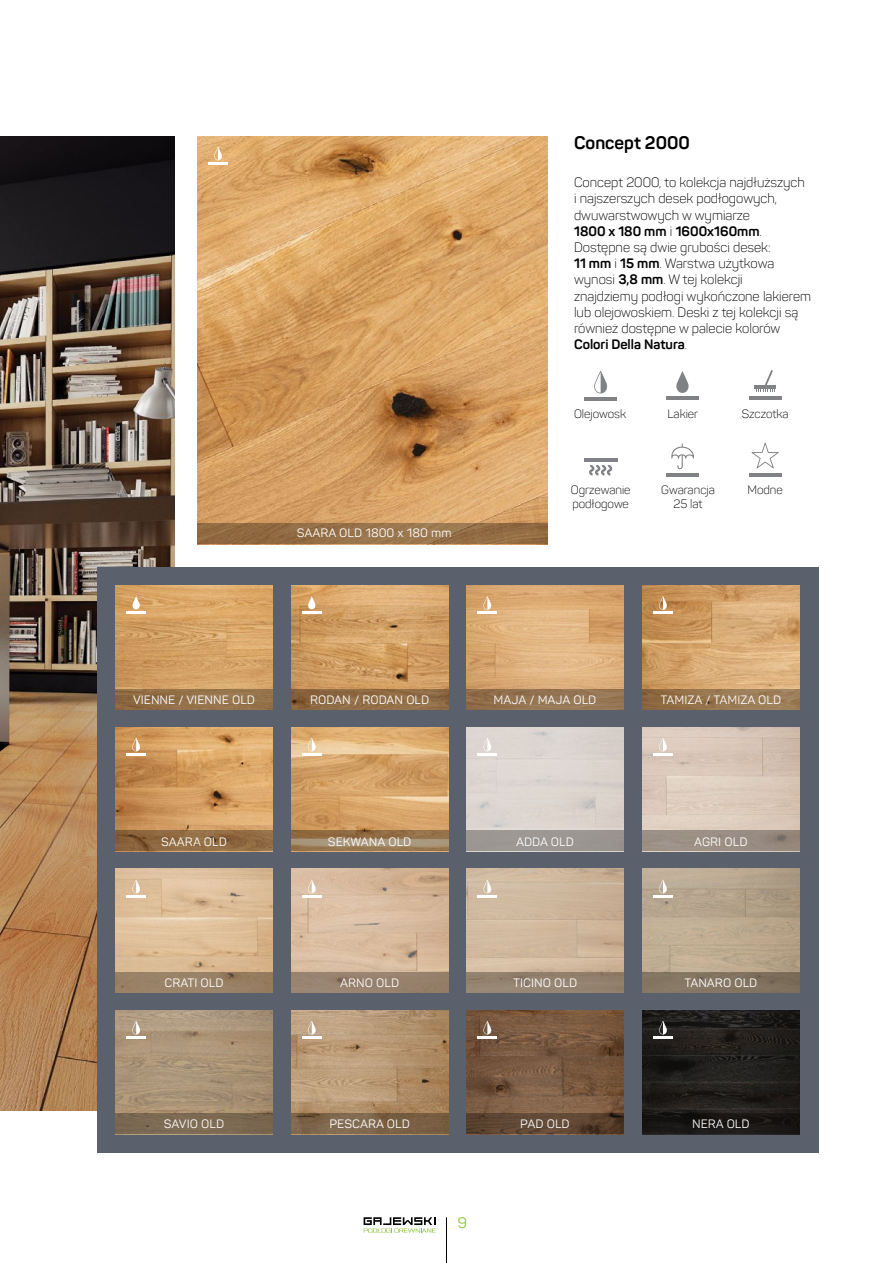
<style>
.page{position:relative;width:893px;height:1263px;background:#fff}
.page>*{position:absolute;margin:0;border:0;box-sizing:border-box;transform-origin:0 0}
.t1{font:700 18px "Panton";color:#000}
.t2{font:15px "Panton";color:#8dc63f}
.t3{font:300 13.5px/16.2px "Panton";color:#000}
.t4{font:12px "Panton";color:#fff}
.t5{font:300 12px/14.4px "Panton";color:#000}
.s1{font-weight:700}
</style>
<div class="page">
<hr style="left:446px;top:1217px;width:1px;height:46px;background:#000">
<svg style="left:364px;top:1217px;width:72px;height:15px"></svg>
<img style="left:0;top:136px;width:174px;height:975px">
<img style="left:197px;top:136px;width:351px;height:387px">
<div style="left:97px;top:567px;width:721px;height:586px;background:#5b616c"></div>
<img style="left:116px;top:586px;width:157px;height:103px">
<img style="left:116px;top:727px;width:157px;height:103px">
<img style="left:116px;top:869px;width:157px;height:103px">
<img style="left:116px;top:1010px;width:157px;height:103px">
<img style="left:291px;top:586px;width:157px;height:103px">
<img style="left:291px;top:727px;width:157px;height:103px">
<img style="left:291px;top:869px;width:157px;height:103px">
<img style="left:291px;top:1010px;width:157px;height:103px">
<img style="left:642px;top:1010px;width:157px;height:103px">
<img style="left:467px;top:1010px;width:157px;height:103px">
<img style="left:467px;top:586px;width:157px;height:103px">
<img style="left:467px;top:727px;width:157px;height:103px">
<img style="left:467px;top:869px;width:157px;height:103px">
<img style="left:642px;top:586px;width:157px;height:103px">
<img style="left:642px;top:727px;width:157px;height:103px">
<img style="left:642px;top:869px;width:157px;height:103px">
<svg style="left:116px;top:689px;width:157px;height:20px;background:#937048"></svg>
<svg style="left:291px;top:689px;width:157px;height:20px;background:#8d6942"></svg>
<svg style="left:116px;top:830px;width:157px;height:21px;background:#8d6840"></svg>
<div style="left:116px;top:1113px;width:157px;height:21px;background:#7c6953"></div>
<svg style="left:291px;top:830px;width:157px;height:21px;background:#9a7d5a"></svg>
<div style="left:291px;top:972px;width:157px;height:21px;background:#98826e"></div>
<div style="left:116px;top:972px;width:157px;height:21px;background:#998167"></div>
<svg style="left:291px;top:1113px;width:157px;height:21px;background:#7b6247"></svg>
<div style="left:466px;top:689px;width:158px;height:20px;background:linear-gradient(to right,#8f6c49,#9a7b5a)"></div>
<div style="left:466px;top:830px;width:158px;height:21px;background:#9b9692"></div>
<div style="left:467px;top:972px;width:157px;height:21px;background:#94826f"></div>
<svg style="left:466px;top:1113px;width:158px;height:21px;background:#5a4230"></svg>
<svg style="left:642px;top:689px;width:157px;height:20px;background:#96754f"></svg>
<div style="left:642px;top:830px;width:157px;height:21px;background:linear-gradient(to right,#a0958b,#93857a)"></div>
<div style="left:642px;top:972px;width:157px;height:21px;background:#837562"></div>
<div style="left:642px;top:1113px;width:157px;height:21px;background:#171514"></div>
<hr style="left:584px;top:397px;width:33px;height:3px;background:#808285">
<svg style="left:594px;top:371px;width:14px;height:22px"></svg>
<hr style="left:477px;top:612px;width:20px;height:2px;background:#fff">
<svg style="left:483px;top:596px;width:9px;height:14px"></svg>
<hr style="left:477px;top:753px;width:20px;height:2px;background:#fff">
<svg style="left:483px;top:738px;width:9px;height:13px"></svg>
<hr style="left:477px;top:895px;width:20px;height:2px;background:#fff">
<svg style="left:483px;top:880px;width:9px;height:13px"></svg>
<hr style="left:477px;top:1036px;width:20px;height:2px;background:#fff">
<svg style="left:483px;top:1021px;width:9px;height:13px"></svg>
<hr style="left:653px;top:612px;width:20px;height:2px;background:#fff">
<svg style="left:659px;top:596px;width:8px;height:14px"></svg>
<hr style="left:653px;top:753px;width:20px;height:2px;background:#fff">
<svg style="left:659px;top:738px;width:8px;height:13px"></svg>
<hr style="left:653px;top:895px;width:20px;height:2px;background:#fff">
<svg style="left:659px;top:880px;width:8px;height:13px"></svg>
<hr style="left:653px;top:1036px;width:20px;height:2px;background:#fff">
<svg style="left:659px;top:1021px;width:8px;height:13px"></svg>
<svg style="left:302px;top:738px;width:19px;height:17px"></svg>
<svg style="left:302px;top:880px;width:19px;height:17px"></svg>
<svg style="left:302px;top:1021px;width:19px;height:17px"></svg>
<hr style="left:126px;top:753px;width:20px;height:2px;background:#fff">
<svg style="left:132px;top:738px;width:8px;height:13px"></svg>
<hr style="left:126px;top:895px;width:20px;height:2px;background:#fff">
<svg style="left:132px;top:880px;width:8px;height:13px"></svg>
<hr style="left:126px;top:1036px;width:20px;height:2px;background:#fff">
<svg style="left:132px;top:1021px;width:8px;height:13px"></svg>
<hr style="left:208px;top:162px;width:20px;height:2px;background:#fff">
<svg style="left:214px;top:147px;width:8px;height:13px"></svg>
<hr style="left:666px;top:397px;width:33px;height:3px;background:#808285">
<svg style="left:676px;top:371px;width:13px;height:22px"></svg>
<hr style="left:126px;top:612px;width:20px;height:2px;background:#fff">
<svg style="left:132px;top:596px;width:8px;height:14px"></svg>
<svg style="left:302px;top:596px;width:19px;height:18px"></svg>
<hr style="left:749px;top:397px;width:33px;height:3px;background:#808285">
<hr style="left:754px;top:386px;width:22px;height:3px;background:#808285">
<svg style="left:756px;top:370px;width:19px;height:22px"></svg>
<svg style="left:589px;top:465px;width:23px;height:11px"></svg>
<hr style="left:584px;top:458px;width:33px;height:4px;background:#808285">
<hr style="left:666px;top:473px;width:33px;height:3px;background:#808285">
<svg style="left:671px;top:444px;width:23px;height:25px"></svg>
<hr style="left:749px;top:473px;width:33px;height:3px;background:#808285">
<svg style="left:751px;top:442px;width:28px;height:26px"></svg>
<svg style="left:197px;top:523px;width:351px;height:21px;background:#946e46"></svg>
<p class="t4" style="left:297px;top:525px;width:156px">SAARA OLD 1800 x 180 mm</p>
<h1 class="t1" style="left:574px;top:132px;width:117px">Concept 2000</h1>
<p class="t3" style="left:574px;top:174px;width:239px">Concept 2000, to kolekcja najdłuższych<br>i najszerszych desek podłogowych, dwuwarstwowych w wymiarze<br><span class="s1">1800 x 180 mm</span> i <span class="s1">1600x160mm</span>.<br>Dostępne są dwie grubości desek:<br><span class="s1">11 mm</span> i <span class="s1">15 mm</span>. Warstwa użytkowa wynosi <span class="s1">3,8 mm</span>. W tej kolekcji<br>znajdziemy podłogi wykończone lakierem lub olejowoskiem. Deski z tej kolekcji są również dostępne w palecie kolorów<br><span class="s1">Colori Della Natura</span>.</p>
<p class="t5" style="left:574px;top:406px;width:54px">Olejowosk</p>
<p class="t5" style="left:571px;top:482px;width:61px">Ogrzewanie podłogowe</p>
<p class="t5" style="left:667px;top:406px;width:32px">Lakier</p>
<p class="t5" style="left:661px;top:482px;width:55px;text-align:center">Gwarancja<br>25 lat</p>
<p class="t5" style="left:742px;top:406px;width:48px">Szczotka</p>
<p class="t5" style="left:748px;top:482px;width:37px">Modne</p>
<p class="t4" style="left:133px;top:692px;width:123px">VIENNE / VIENNE OLD</p>
<p class="t4" style="left:310px;top:692px;width:121px">RODAN / RODAN OLD</p>
<p class="t4" style="left:494px;top:692px;width:104px">MAJA / MAJA OLD</p>
<p class="t4" style="left:660px;top:692px;width:122px">TAMIZA / TAMIZA OLD</p>
<p class="t4" style="left:161px;top:834px;width:67px">SAARA OLD</p>
<p class="t4" style="left:328px;top:834px;width:85px">SEKWANA OLD</p>
<p class="t4" style="left:516px;top:834px;width:59px">ADDA OLD</p>
<p class="t4" style="left:694px;top:834px;width:55px">AGRI OLD</p>
<p class="t4" style="left:164px;top:975px;width:61px">CRATI OLD</p>
<p class="t4" style="left:340px;top:975px;width:61px">ARNO OLD</p>
<p class="t4" style="left:513px;top:975px;width:65px">TICINO OLD</p>
<p class="t4" style="left:684px;top:975px;width:75px">TANARO OLD</p>
<p class="t4" style="left:164px;top:1116px;width:62px">SAVIO OLD</p>
<p class="t4" style="left:329px;top:1116px;width:82px">PESCARA OLD</p>
<p class="t4" style="left:520px;top:1116px;width:51px">PAD OLD</p>
<p class="t4" style="left:692px;top:1116px;width:59px">NERA OLD</p>
<p class="t2" style="left:457px;top:1213px;width:11px">9</p>
</div>
